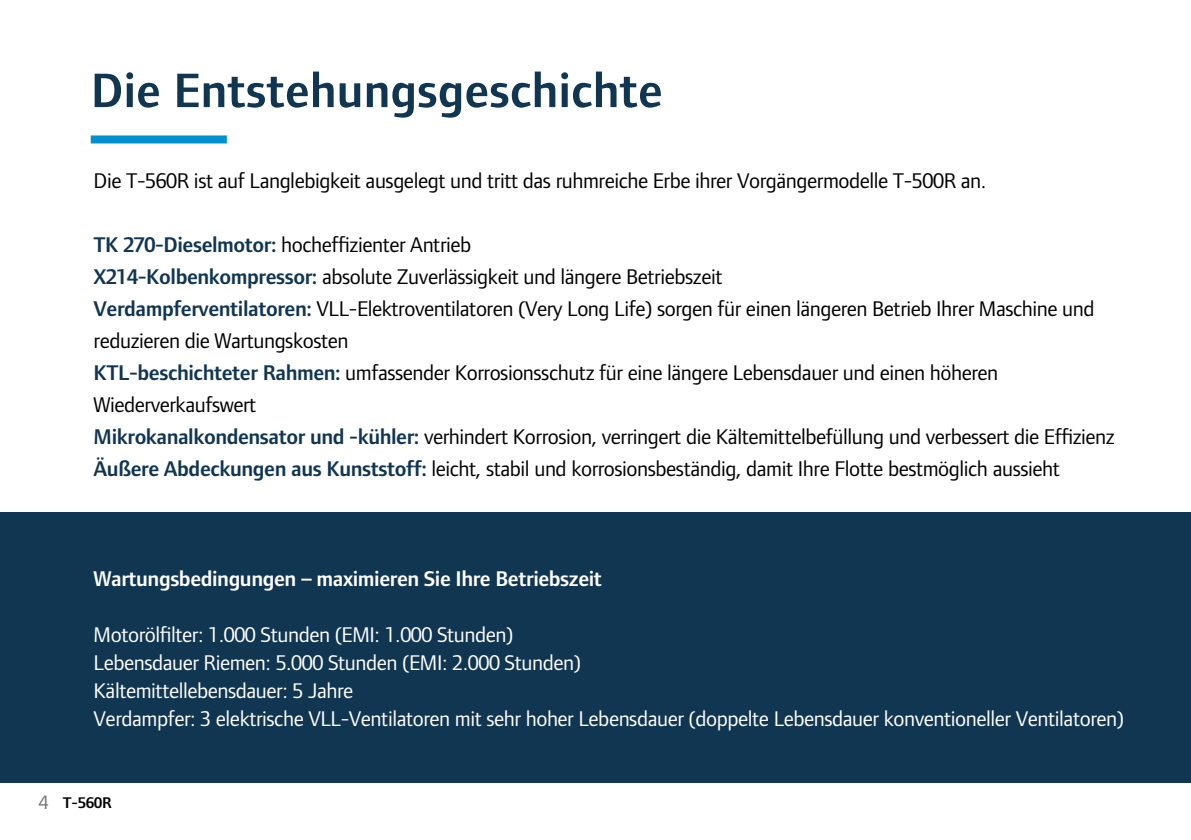
<style>
.page{position:relative;width:1191px;height:840px;background:#fff}
.page>*{position:absolute;margin:0;border:0;box-sizing:border-box;transform-origin:0 0}
.t1{font:600 50px "Foundry Form Sans Blonde";color:#103652}
.t2{font:22px/32px "Foundry Form Sans Blonde";letter-spacing:-.02em;color:#000}
.t3{font:22px/28px "Foundry Form Sans Blonde";letter-spacing:-.02em;color:#fff}
.t4{font:600 22px "Foundry Form Sans Blonde";letter-spacing:-.02em;color:#fff}
.t5{font:600 16px "Foundry Form Sans Blonde";color:#000}
.s1{font-weight:600;color:#103652}
.s2{font-weight:400;font-size:20px;color:#757474}
</style>
<div class="page">
<div style="left:91px;top:135px;width:136px;height:8px;background:#0090d2"></div>
<div style="left:0;top:512px;width:1191px;height:270px;background:#103652"></div>
<h1 class="t1" style="left:91px;top:62px;width:573px">Die Entstehungsgeschichte</h1>
<p class="t2" style="left:94px;top:164px;width:894px">Die T-560R ist auf Langlebigkeit ausgelegt und tritt das ruhmreiche Erbe ihrer Vorgängermodelle T-500R an.</p>
<p class="t2" style="left:94px;top:228px;width:1022px"><span class="s1">TK 270-Dieselmotor:</span> hocheffizienter Antrieb<br><span class="s1">X214-Kolbenkompressor:</span> absolute Zuverlässigkeit und längere Betriebszeit<br><span class="s1">Verdampferventilatoren:</span> VLL-Elektroventilatoren (Very Long Life) sorgen für einen längeren Betrieb Ihrer Maschine und reduzieren die Wartungskosten<br><span class="s1">KTL-beschichteter Rahmen:</span> umfassender Korrosionsschutz für eine längere Lebensdauer und einen höheren Wiederverkaufswert<br><span class="s1">Mikrokanalkondensator und -kühler:</span> verhindert Korrosion, verringert die Kältemittelbefüllung und verbessert die Effizienz <span class="s1">Äußere Abdeckungen aus Kunststoff:</span> leicht, stabil und korrosionsbeständig, damit Ihre Flotte bestmöglich aussieht</p>
<p class="t4" style="left:94px;top:566px;width:510px">Wartungsbedingungen – maximieren Sie Ihre Betriebszeit</p>
<p class="t3" style="left:94px;top:620px;width:1032px">Motorölfilter: 1.000 Stunden (EMI: 1.000 Stunden)<br>Lebensdauer Riemen: 5.000 Stunden (EMI: 2.000 Stunden)<br>Kältemittellebensdauer: 5 Jahre<br>Verdampfer: 3 elektrische VLL-Ventilatoren mit sehr hoher Lebensdauer (doppelte Lebensdauer konventioneller Ventilatoren)</p>
<p class="t5" style="left:38px;top:793px;width:75px"><span class="s2">4</span> T-560R</p>
</div>
